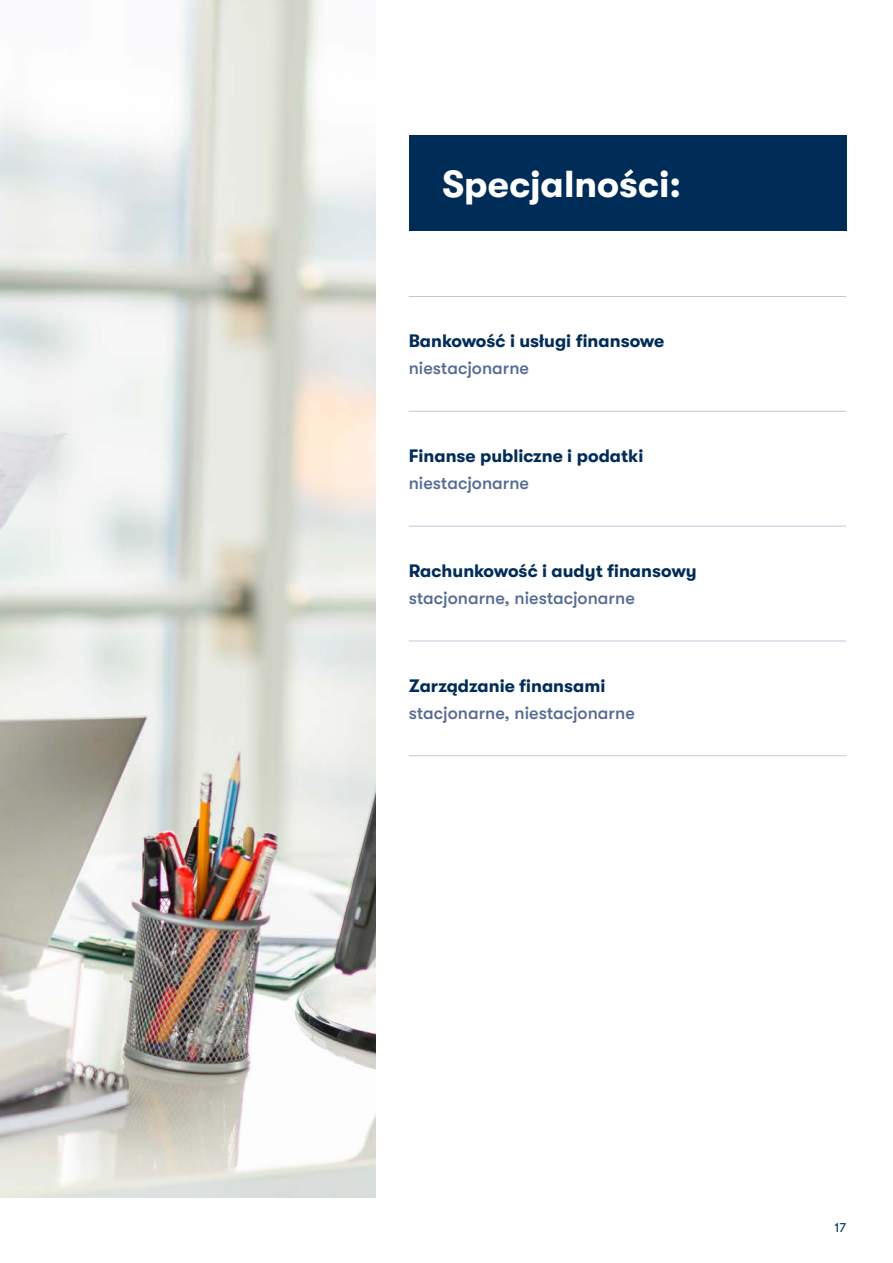
<style>
.page{position:relative;width:893px;height:1263px;background:#fff}
.page>*{position:absolute;margin:0;border:0;box-sizing:border-box;transform-origin:0 0}
.t1{font:700 37.5px "GT Walsheim";color:#fff}
.t2{font:700 18px "GT Walsheim";color:#002c58}
.t3{font:500 18px "GT Walsheim";color:#566b94}
.t4{font:13.05px "GT Walsheim";color:#002c58}
</style>
<div class="page">
<img style="left:0;top:0;width:375px;height:1198px">
<div style="left:409px;top:135px;width:437px;height:96px;background:#002c58"></div>
<hr style="left:409px;top:296px;width:437px;height:1px;background:#c1c7db">
<hr style="left:409px;top:411px;width:437px;height:1px;background:#c1c7db">
<hr style="left:409px;top:526px;width:437px;height:1px;background:#c1c7db">
<hr style="left:409px;top:640px;width:437px;height:1px;background:#c1c7db">
<hr style="left:409px;top:755px;width:437px;height:1px;background:#c1c7db">
<h1 class="t1" style="left:442px;top:163px;width:240px">Specjalności:</h1>
<p class="t2" style="left:409px;top:331px;width:257px">Bankowość i usługi finansowe</p>
<p class="t3" style="left:409px;top:358px;width:122px">niestacjonarne</p>
<p class="t2" style="left:409px;top:446px;width:236px">Finanse publiczne i podatki</p>
<p class="t3" style="left:409px;top:473px;width:122px">niestacjonarne</p>
<p class="t2" style="left:409px;top:561px;width:290px">Rachunkowość i audyt finansowy</p>
<p class="t3" style="left:409px;top:588px;width:228px">stacjonarne, niestacjonarne</p>
<p class="t2" style="left:409px;top:675px;width:198px">Zarządzanie finansami</p>
<p class="t3" style="left:409px;top:702px;width:228px">stacjonarne, niestacjonarne</p>
<p class="t4" style="left:835px;top:1220px;width:13px">17</p>
</div>
